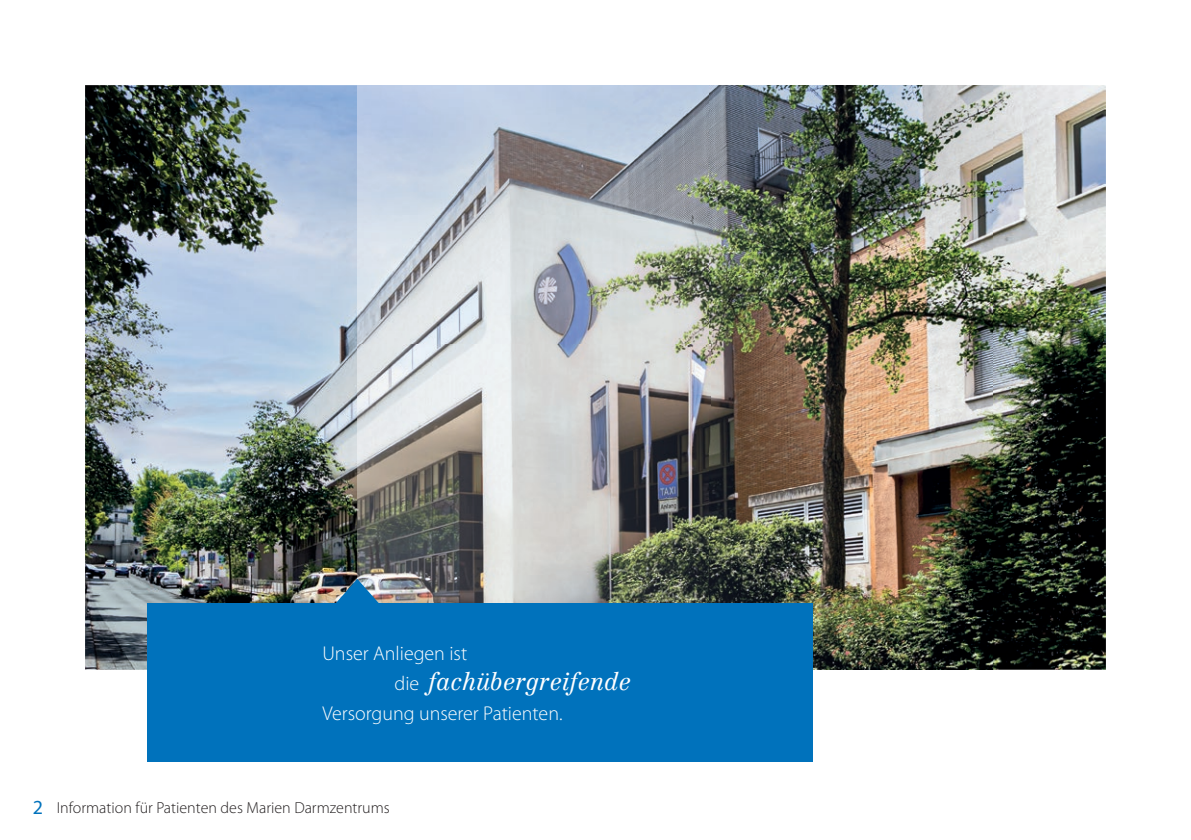
<style>
.page{position:relative;width:1191px;height:840px;background:#fff}
.page>*{position:absolute;margin:0;border:0;box-sizing:border-box;transform-origin:0 0}
.t1{font:italic 300 24px "Centennial";color:#fff}
.t2{font:300 20px "Myriad Pro";color:#fff}
.t3{font:300 16px "Myriad Pro";color:#231f20}
.s1{font-family:"Myriad Pro";font-style:normal;font-size:20px}
.s2{font-weight:400;font-size:20px;color:#0072bc}
</style>
<div class="page">
<img style="left:85px;top:85px;width:1021px;height:584px">
<img style="left:357px;top:85px;width:635px;height:584px">
<div style="left:147px;top:603px;width:666px;height:158px;background:#0072bc"></div>
<svg style="left:334px;top:578px;width:46px;height:25px"></svg>
<p class="t2" style="left:322px;top:641px;width:146px">Unser Anliegen ist</p>
<h1 class="t1" style="left:394px;top:666px;width:238px"><span class="s1">die</span> fachübergreifende</h1>
<p class="t2" style="left:322px;top:701px;width:241px">Versorgung unserer Patienten.</p>
<p class="t3" style="left:33px;top:797px;width:358px"><span class="s2">2</span> Information für Patienten des Marien Darmzentrums</p>
</div>
